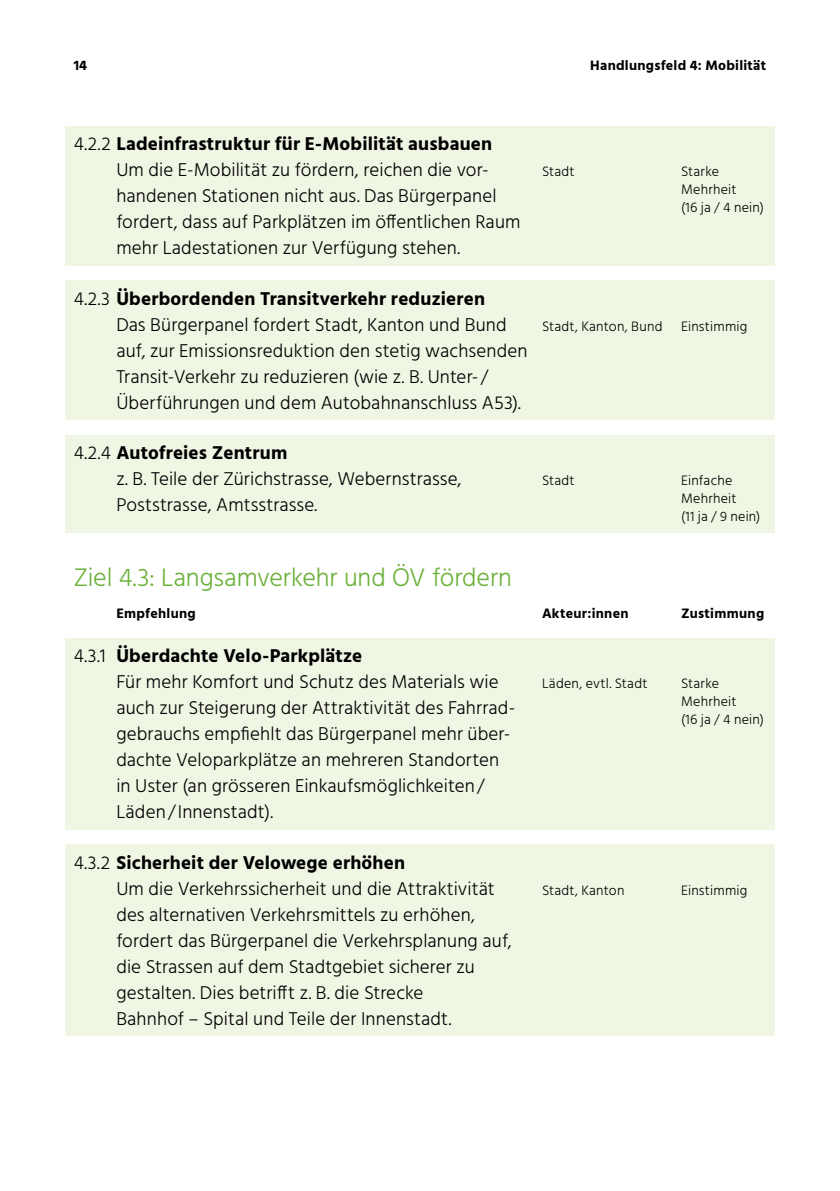
<style>
.page{position:relative;width:840px;height:1191px;background:#fff}
.page>*{position:absolute;margin:0;border:0;box-sizing:border-box;transform-origin:0 0}
.Untertitel{font:300 26px "Hind";letter-spacing:-.005em;color:#6cb13a}
.t1{font:300 19px/26px "Hind";letter-spacing:.005em;color:#000}
.t2{font:300 14px/18px "Hind";letter-spacing:.015em;color:#000}
.t3{font:700 14px "Hind";letter-spacing:.02em;color:#000}
.s1{font-weight:700}
</style>
<div class="page">
<div style="left:65px;top:126px;width:709px;height:140px;background:#f0f6e4"></div>
<div style="left:65px;top:281px;width:709px;height:139px;background:#f0f6e4"></div>
<div style="left:65px;top:638px;width:709px;height:191px;background:#f0f6e4"></div>
<div style="left:65px;top:844px;width:709px;height:192px;background:#f0f6e4"></div>
<div style="left:65px;top:435px;width:709px;height:97px;background:#f0f6e4"></div>
<p class="t3" style="left:74px;top:57px;width:15px">14</p>
<p class="t3" style="left:589px;top:57px;width:177px">Handlungsfeld 4: Mobilität</p>
<p class="t1" style="left:116px;top:132px;width:405px;text-indent:-43px">4.2.2 <span class="s1">Ladeinfrastruktur für E-Mobilität ausbauen </span>Um die E-Mobilität zu fördern, reichen die vor&shy;handenen Stationen nicht aus. Das Bürgerpanel fordert, dass auf Parkplätzen im öffentlichen Raum mehr Ladestationen zur Verfügung stehen.</p>
<p class="t1" style="left:116px;top:286px;width:412px;text-indent:-43px">4.2.3 <span class="s1">Überbordenden Transitverkehr reduzieren<br></span>Das Bürgerpanel fordert Stadt, Kanton und Bund auf, zur Emissionsreduktion den stetig wachsenden Transit-Verkehr zu reduzieren (wie z. B. Unter-/ Überführungen und dem Autobahnanschluss A53).</p>
<p class="t1" style="left:116px;top:441px;width:346px;text-indent:-43px">4.2.4 <span class="s1">Autofreies Zentrum<br></span>z. B. Teile der Zürichstrasse, Webernstrasse,<br>Poststrasse, Amtsstrasse.</p>
<p class="t2" style="left:541px;top:163px;width:34px">Stadt</p>
<p class="t2" style="left:680px;top:163px;width:84px">Starke<br>Mehrheit<br>(16 ja / 4 nein)</p>
<p class="t2" style="left:541px;top:318px;width:122px">Stadt, Kanton, Bund</p>
<p class="t2" style="left:680px;top:318px;width:68px">Einstimmig</p>
<p class="t2" style="left:541px;top:472px;width:34px">Stadt</p>
<p class="t2" style="left:680px;top:472px;width:81px">Einfache<br>Mehrheit<br>(11 ja / 9 nein)</p>
<p class="Untertitel" style="left:74px;top:560px;width:439px">Ziel 4.3: Langsamverkehr und ÖV fördern</p>
<p class="t3" style="left:116px;top:604px;width:81px">Empfehlung</p>
<p class="t3" style="left:541px;top:604px;width:88px">Akteur:innen</p>
<p class="t3" style="left:680px;top:604px;width:85px">Zustimmung</p>
<p class="t1" style="left:116px;top:644px;width:400px;text-indent:-43px">4.3.1 <span class="s1">Überdachte Velo-Parkplätze<br></span>Für mehr Komfort und Schutz des Materials wie auch zur Steigerung der Attraktivität des Fahrrad&shy;gebrauchs empfiehlt das Bürgerpanel mehr über&shy;dachte Veloparkplätze an mehreren Standorten in Uster (an grösseren Einkaufsmöglichkeiten/ Läden/Innenstadt).</p>
<p class="t1" style="left:116px;top:850px;width:396px;text-indent:-43px">4.3.2 <span class="s1">Sicherheit der Velowege erhöhen<br></span>Um die Verkehrssicherheit und die Attraktivität des alternativen Verkehrsmittels zu erhöhen, fordert das Bürgerpanel die Verkehrsplanung auf, die Strassen auf dem Stadtgebiet sicherer zu gestalten. Dies betrifft z. B. die Strecke<br>Bahnhof – Spital und Teile der Innenstadt.</p>
<p class="t2" style="left:541px;top:675px;width:107px">Läden, evtl. Stadt</p>
<p class="t2" style="left:680px;top:675px;width:84px">Starke<br>Mehrheit<br>(16 ja / 4 nein)</p>
<p class="t2" style="left:541px;top:882px;width:84px">Stadt, Kanton</p>
<p class="t2" style="left:680px;top:882px;width:68px">Einstimmig</p>
</div>
